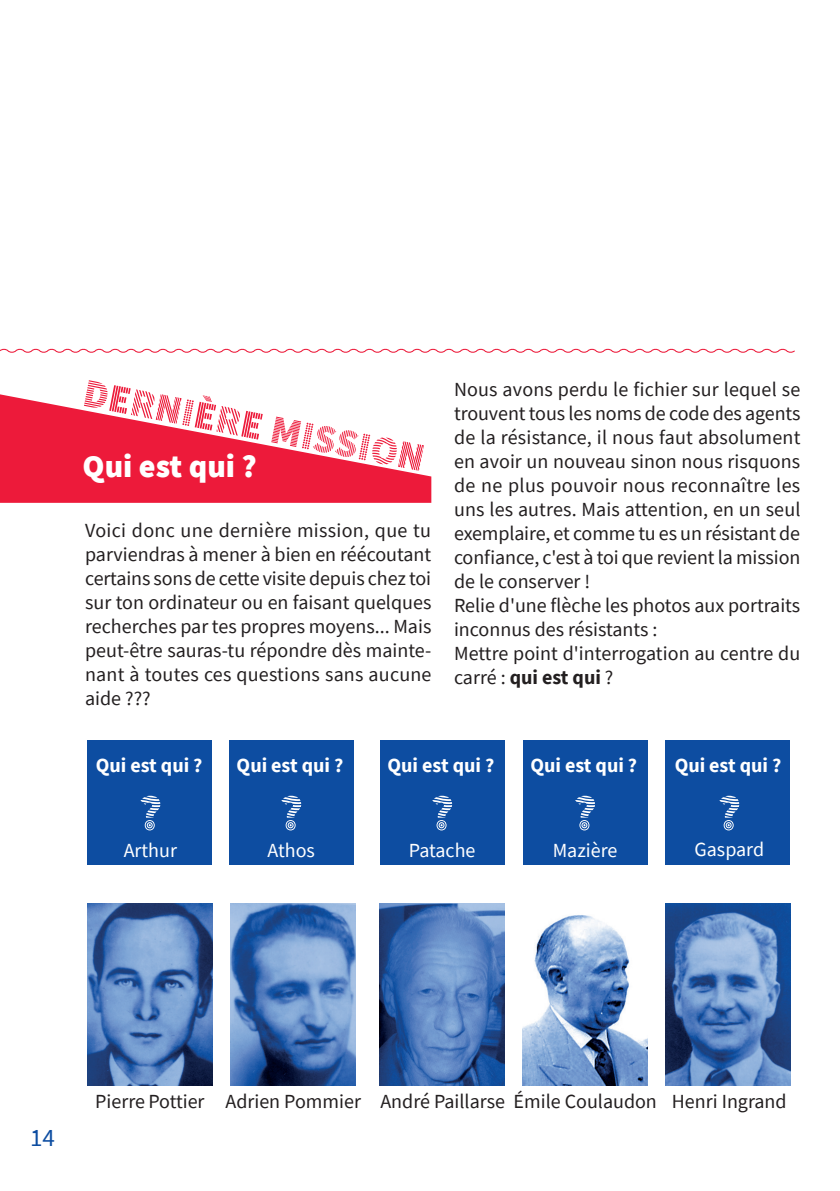
<style>
.page{position:relative;width:840px;height:1191px;background:#fff}
.page>*{position:absolute;margin:0;border:0;box-sizing:border-box;transform-origin:0 0}
.t1{font:50px "Source Sans Pro DISPLAY";color:#fff}
.t2{font:900 32px "Source Sans Pro";color:#fff}
.t3{font:25px "Source Sans Pro";color:#0d4da1}
.t4{font:20px/24px "Source Sans Pro";color:#231f20}
.t5{font:700 20px "Source Sans Pro";color:#fff}
.t6{font:20px "Source Sans Pro";color:#fff}
.s1{font-weight:700}
</style>
<div class="page">
<svg style="left:0;top:348px;width:795px;height:5px"></svg>
<svg style="left:86px;top:380px;width:65px;height:14px"></svg>
<img style="left:87px;top:903px;width:125px;height:182px">
<img style="left:230px;top:903px;width:125px;height:182px">
<img style="left:379px;top:903px;width:125px;height:182px">
<img style="left:522px;top:915px;width:125px;height:170px">
<img style="left:665px;top:903px;width:125px;height:182px">
<div style="left:87px;top:740px;width:125px;height:125px;background:#0d4da1"></div>
<div style="left:229px;top:740px;width:124px;height:125px;background:#0d4da1"></div>
<div style="left:379px;top:740px;width:125px;height:125px;background:#0d4da1"></div>
<div style="left:522px;top:740px;width:125px;height:125px;background:#0d4da1"></div>
<div style="left:665px;top:740px;width:125px;height:125px;background:#0d4da1"></div>
<svg style="left:0;top:394px;width:431px;height:109px;fill:#ed1a3a"></svg>
<h2 class="t2" style="left:83px;top:445px;width:176px">Qui est qui ?</h2>
<p class="t4" style="left:85px;top:517px;width:347px;text-align:justify">Voici donc une dernière mission, que tu parviendras à mener à bien en réécoutant certains sons de cette visite depuis chez toi sur ton ordinateur ou en faisant quelques recherches par tes propres moyens... Mais peut-être sauras-tu répondre dès mainte&shy;nant à toutes ces questions sans aucune aide ???</p>
<p class="t4" style="left:454px;top:377px;width:348px">Nous avons perdu le fichier sur lequel se trouvent tous les noms de code des agents de la résistance, il nous faut absolument en avoir un nouveau sinon nous risquons de ne plus pouvoir nous reconnaître les uns les autres. Mais attention, en un seul exemplaire, et comme tu es un résistant de confiance, c'est à toi que revient la mission de le conserver !<br>Relie d'une flèche les photos aux portraits inconnus des résistants :<br>Mettre point d'interrogation au centre du carré : <span class="s1">qui est qui</span> ?</p>
<p class="t5" style="left:96px;top:752px;width:108px">Qui est qui ?</p>
<h1 class="t1" style="left:138px;top:787px;width:25px">?</h1>
<p class="t6" style="left:124px;top:837px;width:55px">Arthur</p>
<p class="t5" style="left:236px;top:752px;width:108px">Qui est qui ?</p>
<h1 class="t1" style="left:279px;top:787px;width:25px">?</h1>
<p class="t6" style="left:267px;top:837px;width:49px">Athos</p>
<p class="t5" style="left:387px;top:752px;width:108px">Qui est qui ?</p>
<h1 class="t1" style="left:430px;top:787px;width:25px">?</h1>
<p class="t6" style="left:408px;top:837px;width:68px">Patache</p>
<p class="t5" style="left:530px;top:752px;width:108px">Qui est qui ?</p>
<h1 class="t1" style="left:572px;top:787px;width:25px">?</h1>
<p class="t6" style="left:552px;top:837px;width:66px">Mazière</p>
<p class="t5" style="left:674px;top:752px;width:108px">Qui est qui ?</p>
<h1 class="t1" style="left:717px;top:787px;width:25px">?</h1>
<p class="t6" style="left:694px;top:836px;width:71px">Gaspard</p>
<p class="t3" style="left:30px;top:1121px;width:26px">14</p>
<p class="t4" style="left:95px;top:1088px;width:692px">Pierre Pottier Adrien Pommier André Paillarse Émile Coulaudon Henri Ingrand</p>
</div>
